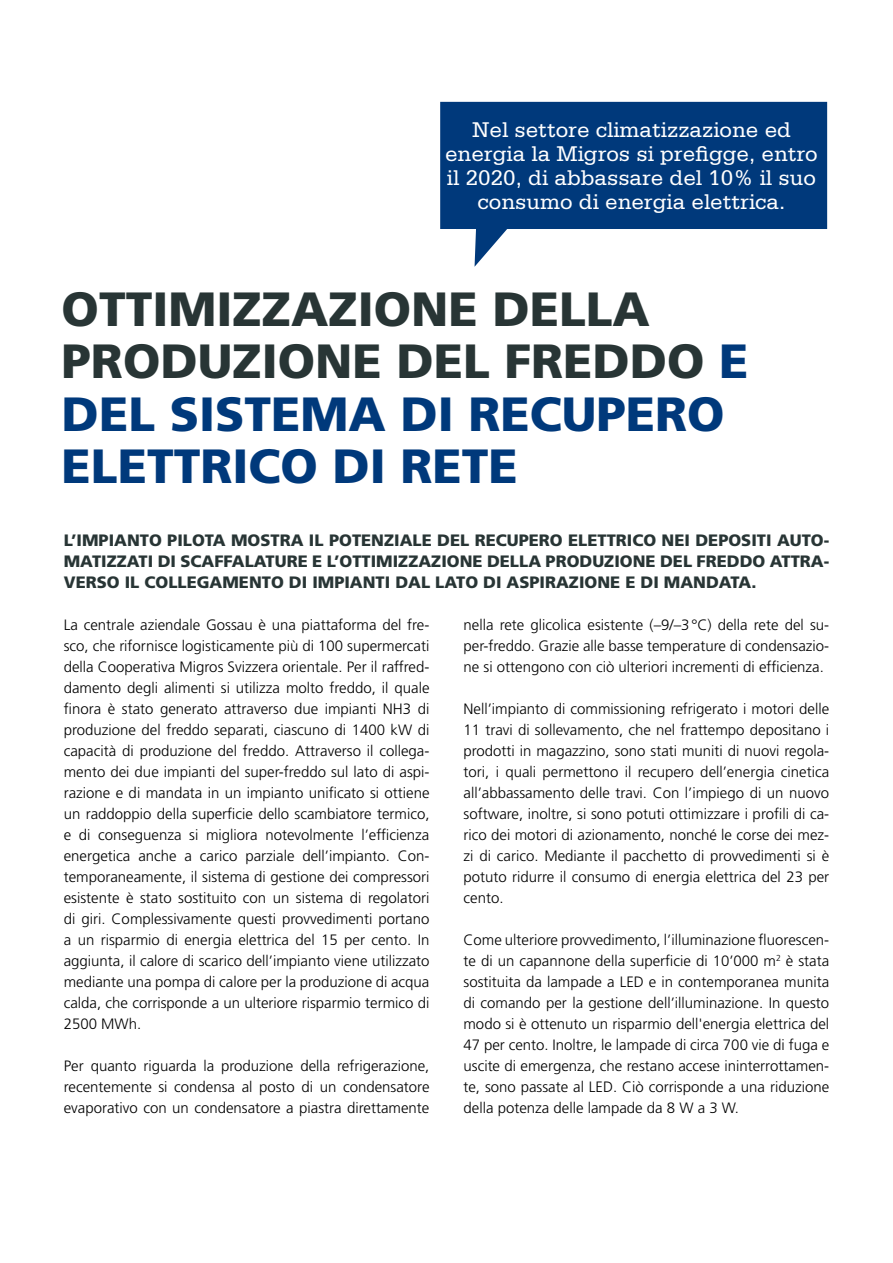
<style>
.page{position:relative;width:893px;height:1263px;background:#fff}
.page>*{position:absolute;margin:0;border:0;box-sizing:border-box;transform-origin:0 0}
.t1{font:900 48px/52.5px "Frutiger LT Std";color:#283535}
.t2{font:900 48px "Frutiger LT Std";color:#00397b}
.t3{font:22.5px/24px "Serifa Std";color:#fff;text-align:center}
.t4{font:900 16.5px/21px "Frutiger LT Std";color:#283535}
.t5{font:300 15px/21px "Frutiger LT Std";color:#000;text-align:justify}
.s1{color:#00397b}
</style>
<div class="page">
<svg style="left:440px;top:102px;width:387px;height:165px;fill:#00397b"></svg>
<h2 class="t3" style="left:445px;top:118px;width:374px">Nel settore climatizzazione ed energia la Migros si prefigge, entro il 2020, di abbassare del 10% il suo consumo di energia elettrica.</h2>
<h1 class="t1" style="left:62px;top:282px;width:27px">OTTI</h1>
<h1 class="t1" style="left:62px;top:282px;width:683px;text-indent:107px">MIZZAZIONE DELLA<br>PRODUZIONE DEL FREDDO <span class="s1">E<br>DEL SISTEMA DI RECU</span></h1>
<h1 class="t2" style="left:597px;top:385px;width:130px">PERO</h1>
<h1 class="t2" style="left:62px;top:437px;width:399px">-E LETTRICO DI RETE</h1>
<p class="t4" style="left:64px;top:530px;width:299px">L’IMPIANTO PILOTA MOSTRA IL POTENZI</p>
<p class="t4" style="left:400px;top:530px;width:98px">ALE DEL RECU</p>
<p class="t4" style="left:519px;top:530px;width:153px">PERO ELETTRICO NEI</p>
<p class="t4" style="left:695px;top:530px;width:135px">DEPOSITI AUTO-</p>
<p class="t4" style="left:64px;top:551px;width:38px">MATIZZ</p>
<p class="t4" style="left:64px;top:551px;width:767px;text-indent:63px">ATI DI SCAFFALATU RE E L’OTTI MIZZAZIONE DELLA PRODUZIONE DEL FREDDO ATTRA-<br>VERSO IL COLLEGAMENT</p>
<p class="t4" style="left:271px;top:572px;width:102px">O DI IMPIANTI</p>
<p class="t4" style="left:395px;top:572px;width:363px">DAL LATO DI ASPIRAZI ONE E DI MANDATA.</p>
<p class="t5" style="left:64px;top:615px;width:367px">La centrale aziendale Gossau è una piattaforma del fre&shy;sco, che rifornisce logisticamente più di 100 supermercati della Cooperativa M igros Svizzera orientale. Per il raffred&shy;damento degli alimenti si utilizza molto freddo, il quale finora è stato generato attraverso due impianti NH 3 di produzione del freddo separati, ciascuno di 1400 kW di capacità di produzione del freddo. Attraverso il collega&shy;mento dei due impianti del super-freddo sul lato di aspi&shy;razione e di mandata in un impianto unificato si ottiene un raddoppio della superficie dello scambiatore termico, e di conseguenza si migliora notevolmente l’efficienza energetica anche a carico parziale dell’impianto. Con&shy;temporaneamente, il sistema di gestione dei compressori esistente è stato sostituito con un sistema di regolatori di giri. Complessivamente questi provvedimenti portano a un risparmio di energia elettrica del 15 per cento. In aggiunta, il calore di scarico dell’impianto viene utilizzato mediante una pompa di calore per la produzione di acqua calda, che corrisponde a un ulteriore risparmio termico di 2500 MWh.</p>
<p class="t5" style="left:64px;top:1056px;width:367px">Per quanto riguarda la produzione della refrigerazione, recentemente si condensa al posto di un condensatore evaporativo con un condensatore a piastra direttamente</p>
<p class="t5" style="left:463px;top:615px;width:367px">nella rete glicolica esistente (–9/–3°C) della rete del su&shy;per-freddo. Grazie alle basse temperature di condensazio&shy;ne si ottengono con ciò ulteriori incrementi di efficienza.</p>
<p class="t5" style="left:463px;top:699px;width:367px">Nell’impianto di commissioning refrigerato i motori delle 11 travi di sollevamento, che nel frattempo depositano i prodotti in magazzino, sono stati muniti di nuovi regola&shy;tori, i quali permettono il recupero dell’energia cinetica all’abbassamento delle travi. Con l’impiego di un nuovo software, inoltre, si sono potuti ottimizzare i profili di ca&shy;rico dei motori di azionamento, nonché le corse dei mez&shy;zi di carico. Mediante il pacchetto di provvedimenti si è potuto ridurre il consumo di energia elettrica del 23 per cento.</p>
<p class="t5" style="left:463px;top:930px;width:367px">Come ulteriore provvedimento, l’illuminazione fluorescen&shy;te di un capannone della superficie di 10’000 m<sup>2</sup> è stata sostituita da lampade a LED e in contemporanea munita di comando per la gestione dell’illuminazione. In questo modo si è ottenuto un risparmio dell'energia elettrica del 47 per cento. Inoltre, le lampade di circa 700 vie di fuga e uscite di emergenza, che restano accese ininterrottamen&shy;te, sono passate al LED. Ciò corrisponde a una riduzione della potenza delle lampade da 8 W a 3 W.</p>
</div>
